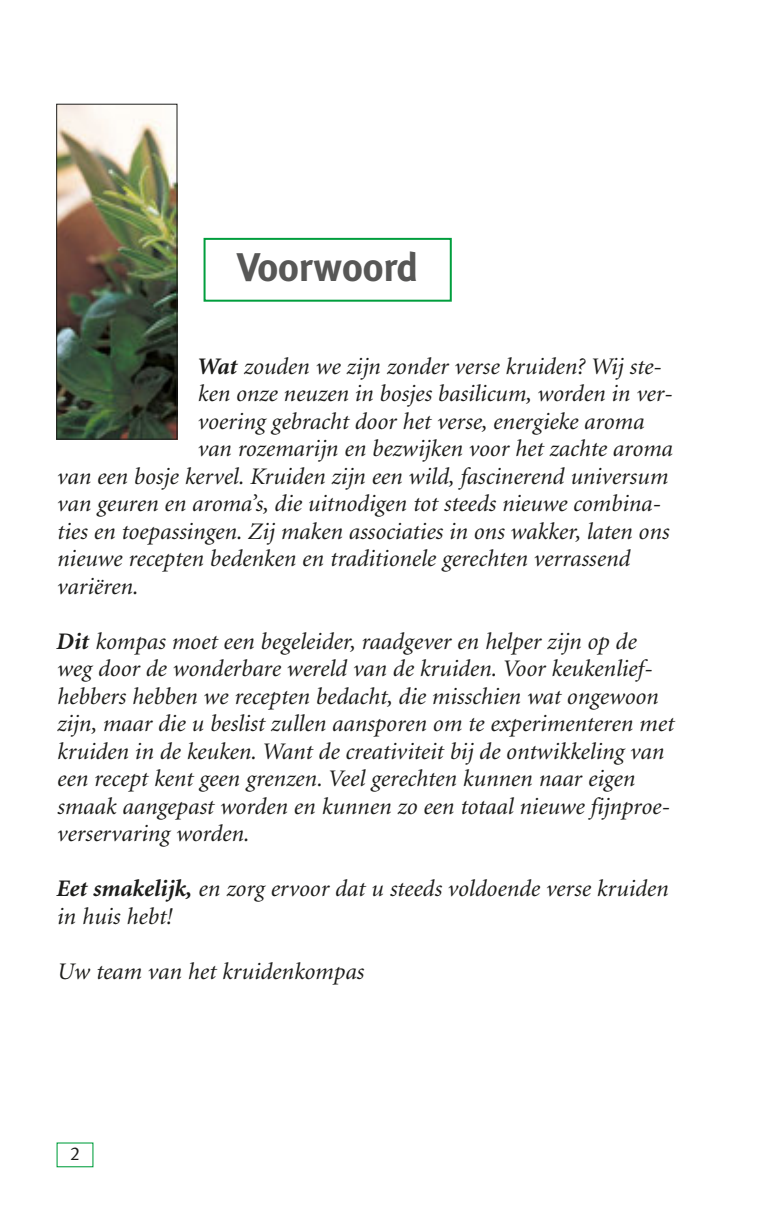
<style>
.page{position:relative;width:764px;height:1232px;background:#fff}
.page>*{position:absolute;margin:0;border:0;box-sizing:border-box;transform-origin:0 0}
.t1{font:700 40px "Meta";color:#575756}
.t2{font:italic 23.75px/27.5px "Minion";color:#1d1d1b}
.t3{font:18.75px "Meta K Normal";color:#1d1d1b}
.s1{font-weight:700}
</style>
<div class="page">
<img style="left:59px;top:106px;width:116px;height:331px">
<div style="left:57px;top:104px;width:120px;height:335px;border:1px solid #1d1d1b"></div>
<div style="left:203px;top:238px;width:248px;height:64px;border:2px solid #009e3d"></div>
<h1 class="t1" style="left:237px;top:251px;width:183px">Voorwoord</h1>
<p class="t2" style="left:197px;top:354px;width:465px"><span class="s1">Wat</span> zouden we zijn zonder verse kruiden? Wij ste-</p>
<p class="t2" style="left:197px;top:381px;width:476px">ken onze neuzen in bosjes basilicum, worden in ver-</p>
<p class="t2" style="left:197px;top:409px;width:448px">voering gebracht door het verse, energieke aroma</p>
<p class="t2" style="left:197px;top:436px;width:476px">van rozemarijn en bezwijken voor het zachte aroma</p>
<p class="t2" style="left:57px;top:464px;width:612px">van een bosje kervel. Kruiden zijn een wild, fascinerend universum</p>
<p class="t2" style="left:57px;top:491px;width:605px">van geuren en aroma’s, die uitnodigen tot steeds nieuwe combina-</p>
<p class="t2" style="left:57px;top:519px;width:613px">ties en toepassingen. Zij maken associaties in ons wakker, laten ons</p>
<p class="t2" style="left:57px;top:546px;width:574px">nieuwe recepten bedenken en traditionele gerechten verrassend</p>
<p class="t2" style="left:57px;top:574px;width:83px">variëren.</p>
<p class="t2" style="left:57px;top:629px;width:618px"><span class="s1">Dit</span> kompas moet een begeleider, raadgever en helper zijn op de weg door de wonderbare wereld van de kruiden. Voor keukenlief&shy;hebbers hebben we recepten bedacht, die misschien wat ongewoon zijn, maar die u beslist zullen aansporen om te experimenteren met kruiden in de keuken. Want de creativiteit bij de ontwikkeling van een recept kent geen grenzen. Veel gerechten kunnen naar eigen smaak aangepast worden en kunnen zo een totaal nieuwe fijnproe&shy;verservaring worden.</p>
<p class="t2" style="left:57px;top:876px;width:612px"><span class="s1">Eet smakelijk,</span> en zorg ervoor dat u steeds voldoende verse kruiden in huis hebt!</p>
<p class="t2" style="left:57px;top:959px;width:308px">Uw team van het kruidenkompas</p>
<p class="t3" style="left:70px;top:1146px;width:12px">2</p>
</div>
